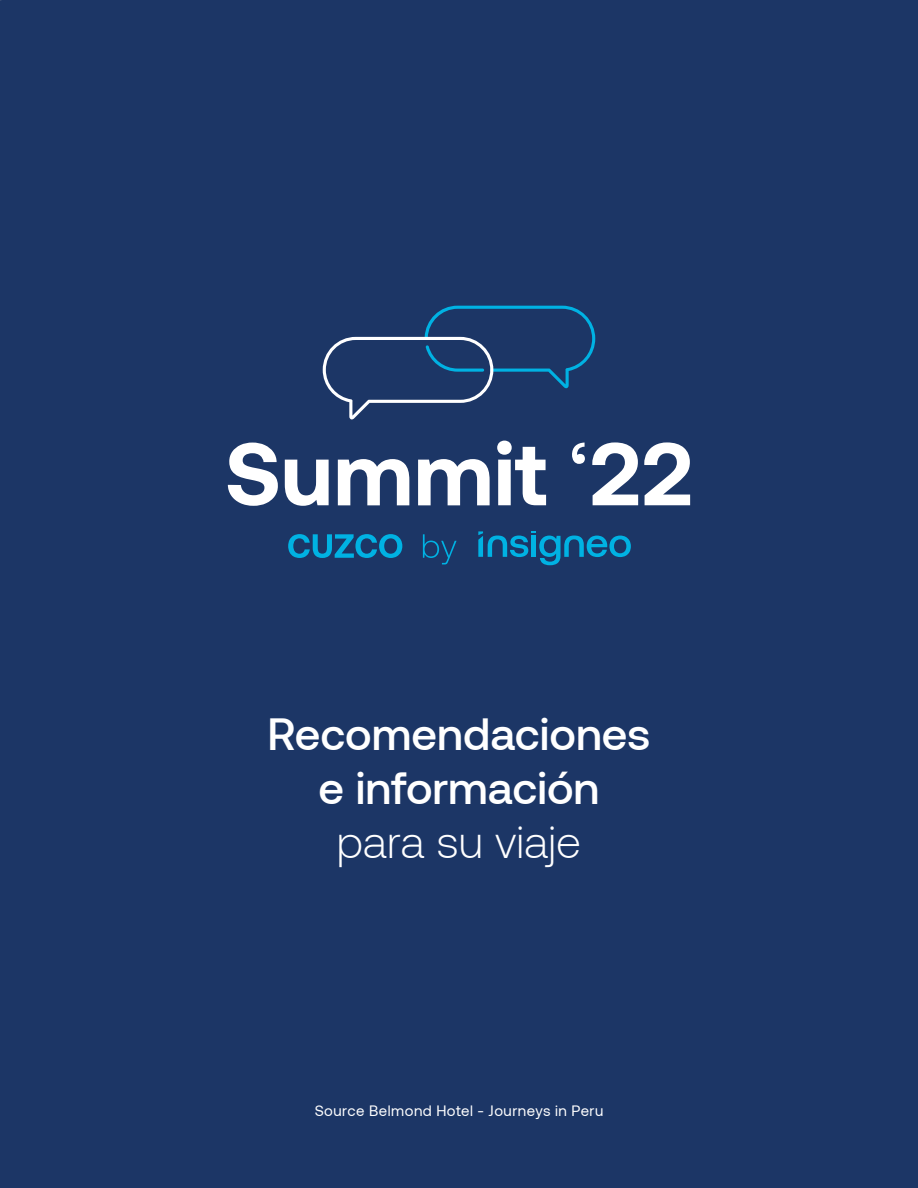
<style>
.page{position:relative;width:918px;height:1188px;background:#1c3666}
.page>*{position:absolute;margin:0;border:0;box-sizing:border-box;transform-origin:0 0}
.t1{font:500 45px/54px "Aeonik";color:#fff;text-align:center}
.t2{font:300 45px "Aeonik";color:#fff}
.t3{font:15px "Aeonik";letter-spacing:.035em;color:#fff}
</style>
<div class="page">
<svg style="left:288px;top:534px;width:114px;height:24px"></svg>
<svg style="left:423px;top:534px;width:34px;height:30px"></svg>
<svg style="left:478px;top:531px;width:153px;height:34px"></svg>
<svg style="left:228px;top:443px;width:50px;height:63px"></svg>
<svg style="left:285px;top:460px;width:44px;height:46px"></svg>
<svg style="left:338px;top:459px;width:71px;height:46px"></svg>
<svg style="left:418px;top:459px;width:72px;height:46px"></svg>
<svg style="left:497px;top:441px;width:49px;height:64px"></svg>
<svg style="left:572px;top:443px;width:13px;height:21px"></svg>
<svg style="left:592px;top:442px;width:46px;height:63px"></svg>
<svg style="left:644px;top:442px;width:46px;height:63px"></svg>
<svg style="left:323px;top:306px;width:272px;height:113px"></svg>
<h1 class="t1" style="left:267px;top:707px;width:385px">Recomendaciones e información</h1>
<h1 class="t2" style="left:337px;top:818px;width:246px">para su viaje</h1>
<p class="t3" style="left:315px;top:1103px;width:290px">Source Belmond Hotel - Journeys in Peru</p>
</div>
